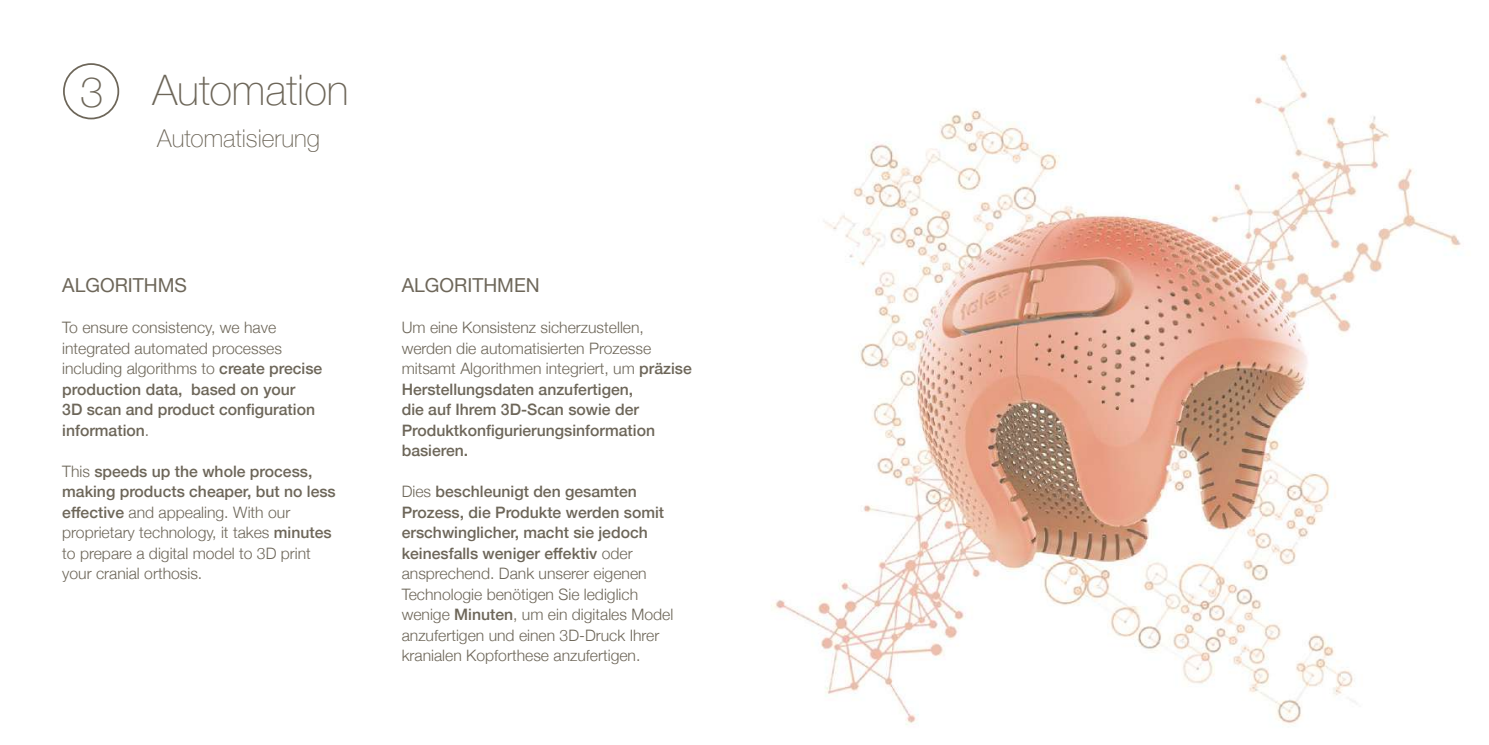
<style>
.page{position:relative;width:1489px;height:745px;background:#fff}
.page>*{position:absolute;margin:0;border:0;box-sizing:border-box;transform-origin:0 0}
.t1{font:100 42px "Helvetica Neue";color:#6d6659}
.t2{font:100 24.5px "Helvetica Neue";color:#6d6659}
.t3{font:19.25px "Helvetica Neue";color:#6d6659}
.t4{font:300 15.75px/20.5px "Helvetica Neue";color:#6d6659}
.t5{font:500 15.75px/20.5px "Helvetica Neue";color:#6d6659}
.s1{font-weight:300}
.s2{font-weight:500}
</style>
<div class="page">
<div style="left:63px;top:63px;width:56px;height:56px;border:2px solid #6d6659;border-radius:50%"></div>
<img style="left:771px;top:53px;width:690px;height:672px">
<h1 class="t1" style="left:80px;top:60px;width:25px">3</h1>
<h1 class="t1" style="left:152px;top:58px;width:198px">Automation</h1>
<h2 class="t2" style="left:157px;top:119px;width:164px">Automatisierung</h2>
<p class="t3" style="left:62px;top:270px;width:126px">ALGORITHMS</p>
<p class="t5" style="left:62px;top:316px;width:261px"><span class="s1">To ensure consistency, we have integrated automated processes including algorithms to</span> create precise production data, based on your<br>3D scan and product configuration information<span class="s1">.</span></p>
<p class="t4" style="left:62px;top:459px;width:275px">This <span class="s2">speeds up the whole process, making products cheaper, but no less effective</span> and appealing. With our proprietary technology, it takes <span class="s2">minutes </span>to prepare a digital model to 3D print your cranial orthosis.</p>
<p class="t3" style="left:401px;top:270px;width:139px">ALGORITHMEN</p>
<p class="t5" style="left:401px;top:316px;width:291px"><span class="s1">Um eine Konsistenz sicherzustellen, werden die automatisierten Prozesse mitsamt Algorithmen integriert, um</span> präzise Herstellungsdaten anzufertigen,<br>die auf Ihrem 3D-Scan sowie der Produktkonfigurierungsinformation basieren.</p>
<p class="t4" style="left:401px;top:479px;width:273px">Dies <span class="s2">beschleunigt den gesamten Prozess, die Produkte werden somit erschwinglicher, macht sie jedoch keinesfalls weniger effektiv</span> oder ansprechend. Dank unserer eigenen Technologie benötigen Sie lediglich wenige <span class="s2">Minuten</span>, um ein digitales Model anzufertigen und einen 3D-Druck Ihrer kranialen Kopforthese anzufertigen.</p>
</div>
